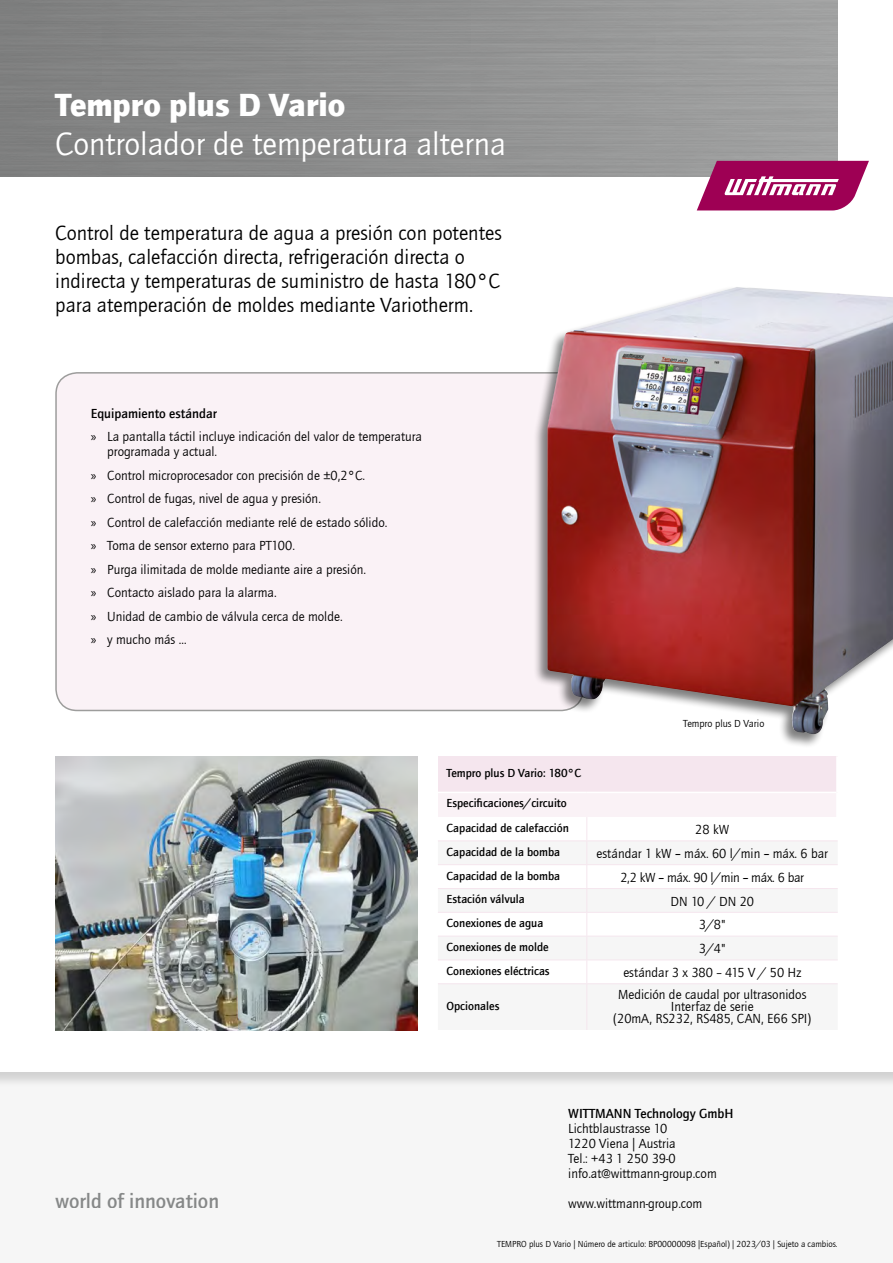
<style>
.page{position:relative;width:893px;height:1263px;background:#fff}
.page>*{position:absolute;margin:0;border:0;box-sizing:border-box;transform-origin:0 0}
.t1{font:33px "Quay Sans ITC Com";color:#fff}
.t2{font:900 33px "Quay Sans ITC Com";color:#fff}
.t3{font:21px/24px "Quay Sans ITC Com";color:#000}
.t4{font:500 21px "Quay Sans ITC Com";color:#8b8d8d}
.t5{font:13.5px/23.5px "Quay Sans ITC Com";color:#000}
.t6{font:13.5px "Quay Sans ITC Com";letter-spacing:-.02em;color:#000}
.t7{font:500 13.5px "Quay Sans ITC Com";color:#000}
.t8{font:500 12px/24.6px "Quay Sans ITC Com";color:#000}
.t9{font:10.5px "Quay Sans ITC Com";color:#000}
.t10{font:9px "Quay Sans ITC Com";color:#000}
.s1{font-weight:500}
.s2{font-family:"Myriad Pro"}
.s3{font-weight:500;font-style:italic}
</style>
<div class="page">
<div style="left:0;top:1070px;width:893px;height:193px;background:#f6f6f6"></div>
<div style="left:0;top:1011px;width:893px;height:77px;background:#000;opacity:.15"></div>
<div style="left:0;top:1011px;width:893px;height:60px;background:#fff"></div>
<div style="left:0;top:0;width:838px;height:176px;background:linear-gradient(to right,#7d7d7d,#a1a2a2)"></div>
<svg style="left:697px;top:161px;width:172px;height:49px"></svg>
<div style="left:56px;top:373px;width:527px;height:337px;background:#faf2f6;border-radius:21px"></div>
<div style="left:55px;top:372px;width:529px;height:339px;border:2px solid #9d9d9c;border-radius:21px"></div>
<div style="left:533px;top:286px;width:360px;height:473px;background:#000;opacity:.5"></div>
<img style="left:547px;top:287px;width:346px;height:447px">
<div style="left:438px;top:756px;width:400px;height:36px;background:#f5e6ee"></div>
<div style="left:438px;top:792px;width:400px;height:25px;background:#faf2f6"></div>
<svg style="left:438px;top:841px;width:400px;height:189px;fill:#f6f6f6"></svg>
<hr style="left:836px;top:756px;width:3px;height:36px;background:#fff">
<hr style="left:438px;top:792px;width:149px;height:1px;background:#fff">
<hr style="left:587px;top:792px;width:249px;height:1px;background:#fff">
<hr style="left:836px;top:792px;width:3px;height:25px;background:#fff">
<hr style="left:438px;top:840px;width:149px;height:1px;background:#f5e6ee">
<hr style="left:587px;top:840px;width:251px;height:1px;background:#f5e6ee">
<hr style="left:438px;top:864px;width:149px;height:1px;background:#f5e6ee">
<hr style="left:587px;top:864px;width:251px;height:1px;background:#f5e6ee">
<hr style="left:438px;top:888px;width:149px;height:1px;background:#f5e6ee">
<hr style="left:587px;top:888px;width:251px;height:1px;background:#f5e6ee">
<hr style="left:438px;top:912px;width:149px;height:1px;background:#f5e6ee">
<hr style="left:587px;top:912px;width:251px;height:1px;background:#f5e6ee">
<hr style="left:438px;top:936px;width:149px;height:1px;background:#f5e6ee">
<hr style="left:587px;top:936px;width:251px;height:1px;background:#f5e6ee">
<hr style="left:438px;top:959px;width:149px;height:1px;background:#f5e6ee">
<hr style="left:587px;top:959px;width:251px;height:1px;background:#f5e6ee">
<svg style="left:586px;top:817px;width:1px;height:166px"></svg>
<hr style="left:438px;top:983px;width:149px;height:1px;background:#f5e6ee">
<hr style="left:587px;top:983px;width:251px;height:1px;background:#f5e6ee">
<hr style="left:586px;top:984px;width:1px;height:46px;background:#f5e6ee">
<img style="left:55px;top:756px;width:363px;height:274px">
<h1 class="t2" style="left:55px;top:84px;width:292px">Tempro plus D Vario</h1>
<h1 class="t1" style="left:55px;top:125px;width:452px">Controlador de temperatura alterna</h1>
<h2 class="t3" style="left:55px;top:221px;width:448px">Control de temperatura de agua a presión con potentes bombas, calefacción directa, refrigeración directa o indirecta y temperaturas de suministro de hasta 180°C para atemperación de moldes mediante Variotherm.</h2>
<p class="t5" style="left:91px;top:401px;width:333px"><span class="s1">Equipamiento estándar<br></span><span class="s2">»</span> La pantalla táctil incluye indicación del valor de temperatura</p>
<p class="t5" style="left:91px;top:440px;width:298px;text-indent:16px">programada y actual.<br><span class="s2">»</span> Control microprocesador con precisión de ±0,2°C.<br><span class="s2">»</span> Control de fugas, nivel de agua y presión.<br><span class="s2">»</span> Control de calefacción mediante relé de estado sólido. <span class="s2">»</span> Toma de sensor externo para PT100.<br><span class="s2">»</span> Purga ilimitada de molde mediante aire a presión.<br><span class="s2">»</span> Contacto aislado para la alarma.<br><span class="s2">»</span> Unidad de cambio de válvula cerca de molde.<br><span class="s2">»</span> y mucho más …</p>
<p class="t8" style="left:446px;top:761px;width:136px">Tempro plus D Vario: 180°C</p>
<p class="t8" style="left:446px;top:791px;width:124px">Especificaciones/circuito<br>Capacidad de calefacción</p>
<p class="t9" style="left:683px;top:717px;width:83px">Tempro plus D Vario</p>
<p class="t5" style="left:695px;top:818px;width:35px">28 kW</p>
<p class="t8" style="left:446px;top:839px;width:115px">Capacidad de la bomba</p>
<p class="t5" style="left:596px;top:841px;width:233px">estándar 1 kW <span class="s3">–</span> máx. 60 l/min <span class="s3">–</span> máx. 6 bar</p>
<p class="t8" style="left:446px;top:863px;width:115px">Capacidad de la bomba</p>
<p class="t6" style="left:620px;top:869px;width:185px">2,2 kW <span class="s3">–</span> máx. 90 l/min <span class="s3">–</span> máx. 6 bar</p>
<p class="t8" style="left:446px;top:887px;width:80px">Estación válvula</p>
<p class="t5" style="left:670px;top:889px;width:85px">DN 10 / DN 20</p>
<p class="t8" style="left:446px;top:911px;width:98px">Conexiones de agua</p>
<p class="t5" style="left:699px;top:913px;width:28px">3/8"</p>
<p class="t8" style="left:446px;top:934px;width:104px">Conexiones de molde</p>
<p class="t5" style="left:699px;top:937px;width:28px">3/4"</p>
<p class="t8" style="left:446px;top:958px;width:105px">Conexiones eléctricas</p>
<p class="t5" style="left:623px;top:961px;width:179px">estándar 3 x 380 – 415 V / 50 Hz</p>
<p class="t8" style="left:446px;top:993px;width:54px">Opcionales</p>
<p class="t5" style="left:613px;top:989px;width:199px;line-height:12px;text-align:center">Medición de caudal por ultrasonidos<br>Interfaz de serie<br>(20mA, RS232, RS485, CAN, E66 SPI)</p>
<p class="t7" style="left:568px;top:1105px;width:167px">WITTMANN Technology GmbH</p>
<p class="t5" style="left:568px;top:1121px;width:150px;line-height:15px">Lichtblaustrasse 10<br>1220 Viena | Austria<br>Tel.: +43 1 250 39-0 info.at@wittmann-group.com</p>
<h2 class="t4" style="left:55px;top:1188px;width:165px">world of innovation</h2>
<p class="t5" style="left:568px;top:1191px;width:136px">www.wittmann-group.com</p>
<p class="t10" style="left:497px;top:1238px;width:342px">TEMPRO plus D Vario | Número de articulo: BP00000098 |Español) | 2023/03 | Sujeto a cambios.</p>
</div>
